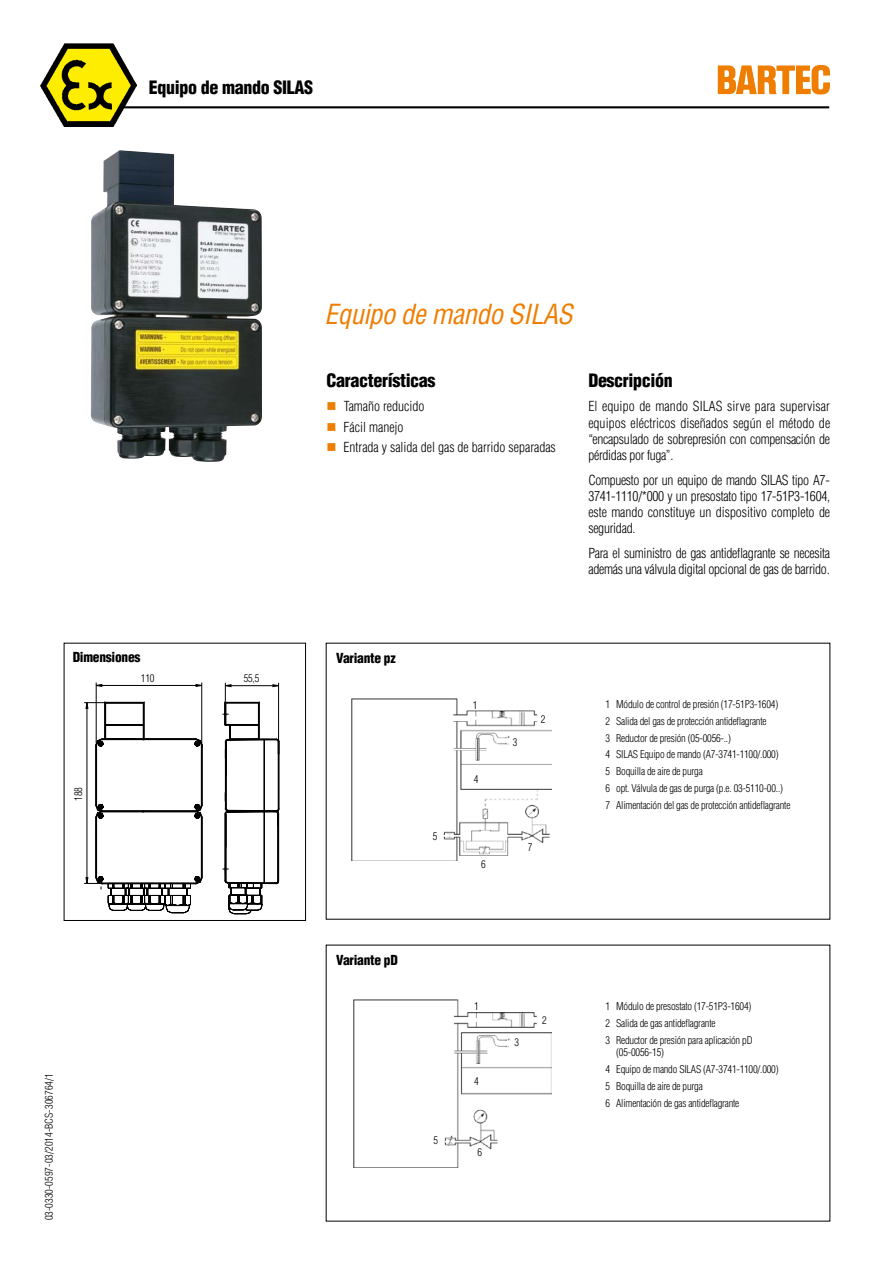
<style>
.page{position:relative;width:893px;height:1263px;background:#fff}
.page>*{position:absolute;margin:0;border:0;box-sizing:border-box;transform-origin:0 0}
.t1{font:italic condensed 27px "Helvetica";letter-spacing:-.02em;color:#ef7d00}
.t2{font:900 condensed 18px "Helvetica";letter-spacing:-.02em;color:#000}
.t3{font:300 condensed 13.5px/16.2px "Helvetica";letter-spacing:-.02em;color:#000;text-align:justify}
.t4{font:300 condensed 13.5px/20.5px "Helvetica";color:#000}
.t5{font:900 condensed 13.5px "Helvetica";letter-spacing:-.02em;color:#000}
.t6{font:300 condensed 10.5px/16.8px "Helvetica";letter-spacing:-.02em;color:#000}
.t7{font:300 condensed 10.5px "Helvetica";color:#000}
</style>
<div class="page">
<img style="left:41px;top:44px;width:96px;height:82px">
<hr style="left:121px;top:106px;width:708px;height:2px;background:#000">
<img style="left:91px;top:161px;width:171px;height:301px">
<svg style="left:84px;top:682px;width:196px;height:232px"></svg>
<img style="left:353px;top:999px;width:198px;height:168px">
<img style="left:351px;top:699px;width:200px;height:161px">
<div style="left:412px;top:823px;width:30px;height:7px;background:#fff"></div>
<div style="left:522px;top:733px;width:9px;height:5px;background:#fff"></div>
<div style="left:64px;top:643px;width:242px;height:278px;border:1px solid #000"></div>
<div style="left:210px;top:756px;width:11px;height:18px;background:#fff"></div>
<svg style="left:718px;top:65px;width:112px;height:30px"></svg>
<h2 class="t2" style="left:149px;top:76px;width:166px">Equipo de mando SILAS</h2>
<p class="t5" style="left:73px;top:649px;width:69px">Dimensiones</p>
<p class="t6" style="left:70px;top:800px;width:15px;rotate:-90deg">188</p>
<p class="t6" style="left:141px;top:670px;width:15px">110</p>
<p class="t6" style="left:244px;top:670px;width:17px">55,5</p>
<p class="t7" style="left:43px;top:1220px;width:148px;rotate:-90deg">03-0330-0597-03/2014-BCS-306764/1</p>
<h1 class="t1" style="left:324px;top:297px;width:249px">Equipo de mando SILAS</h1>
<h2 class="t2" style="left:327px;top:369px;width:110px">Características</h2>
<p class="t4" style="left:344px;top:396px;width:214px">Tamaño reducido<br>Fácil manejo<br>Entrada y salida del gas de barrido separadas</p>
<h2 class="t2" style="left:588px;top:369px;width:86px">Descripción</h2>
<p class="t3" style="left:588px;top:398px;width:243px">El equipo de mando SILAS sirve para supervisar equipos eléctricos diseñados según el método de “encapsulado de sobrepresión con compensación de pérdidas por fuga”.</p>
<p class="t3" style="left:588px;top:472px;width:243px">Compuesto por un equipo de mando SILAS tipo A7- 3741-1110/*000 y un presostato tipo 17-51P3-1604, este mando constituye un dispositivo completo de seguridad.</p>
<p class="t3" style="left:588px;top:545px;width:243px">Para el suministro de gas antideflagrante se necesita además una válvula digital opcional de gas de barrido.</p>
<p class="t5" style="left:336px;top:649px;width:61px">Variante pz</p>
<p class="t6" style="left:433px;top:828px;width:6px">5</p>
<p class="t6" style="left:473px;top:696px;width:6px">1</p>
<p class="t6" style="left:474px;top:771px;width:6px">4</p>
<p class="t6" style="left:481px;top:855px;width:6px">6</p>
<p class="t6" style="left:513px;top:734px;width:6px">3</p>
<p class="t6" style="left:541px;top:711px;width:6px">2</p>
<p class="t6" style="left:528px;top:839px;width:6px">7</p>
<p class="t6" style="left:606px;top:696px;width:186px">1 Módulo de control de presión (17-51P3-1604)<br>2 Salida del gas de protección antideflagrante<br>3 Reductor de presión (05-0056-..)<br>4 SILAS Equipo de mando (A7-3741-1100/.000)<br>5 Boquilla de aire de purga<br>6 opt. Válvula de gas de purga (p.e. 03-5110-00..)<br>7 Alimentación del gas de protección antideflagrante</p>
<p class="t5" style="left:336px;top:951px;width:63px">Variante pD</p>
<p class="t6" style="left:434px;top:1132px;width:6px">5</p>
<p class="t6" style="left:474px;top:997px;width:6px">1</p>
<p class="t6" style="left:474px;top:1072px;width:6px">4</p>
<p class="t6" style="left:477px;top:1144px;width:6px">6</p>
<p class="t6" style="left:515px;top:1034px;width:6px">3</p>
<p class="t6" style="left:542px;top:1012px;width:6px">2</p>
<p class="t6" style="left:606px;top:997px;width:148px">1 Módulo de presostato (17-51P3-1604)<br>2 Salida de gas antideflagrante<br>3 Reductor de presión para aplicación pD</p>
<p class="t6" style="left:606px;top:1044px;width:175px;text-indent:11px">(05-0056-15)<br>4 Equipo de mando SILAS (A7-3741-1100/.000)<br>5 Boquilla de aire de purga<br>6 Alimentación de gas antideflagrante</p>
</div>
